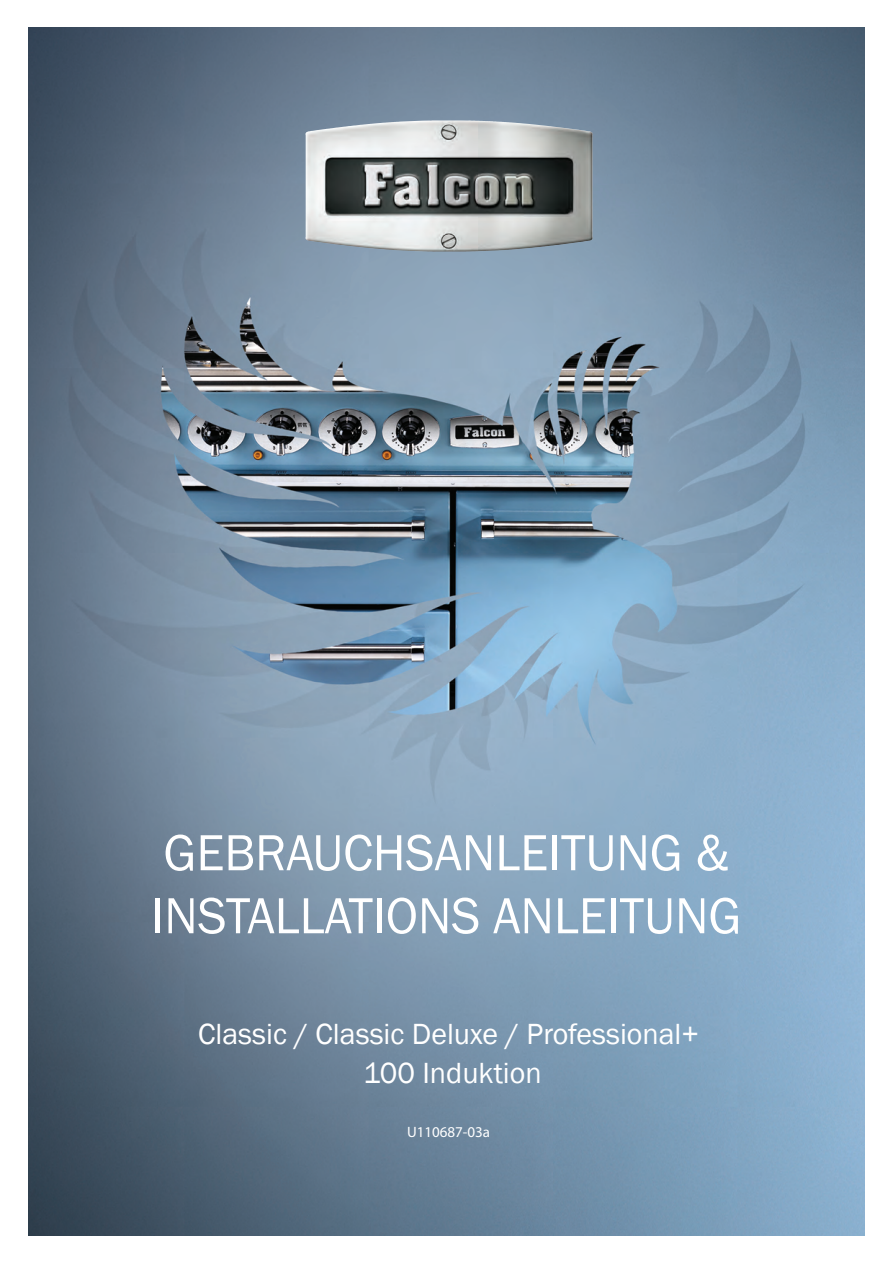
<style>
.page{position:relative;width:893px;height:1263px;background:#fff}
.page>*{position:absolute;margin:0;border:0;box-sizing:border-box;transform-origin:0 0}
.t1{font:52.5px/63px "Franklin Gothic";color:#fff}
.t2{font:30px "Franklin Gothic";color:#fff}
.t3{font:15px "Myriad Pro";color:#fff}
</style>
<div class="page">
<img style="left:28px;top:27px;width:837px;height:1209px">
<img style="left:305px;top:120px;width:127px;height:131px">
<p class="t1" style="left:152px;top:822px;width:591px">GEBRAUCHSANLEITUNG &amp;<br>INSTALLATIONS ANLEITUNG</p>
<p class="t2" style="left:198px;top:1015px;width:502px">Classic / Classic Deluxe / Professional+</p>
<p class="t2" style="left:363px;top:1054px;width:180px">100 Induktion</p>
<p class="t3" style="left:407px;top:1122px;width:85px">U110687-03a</p>
</div>
